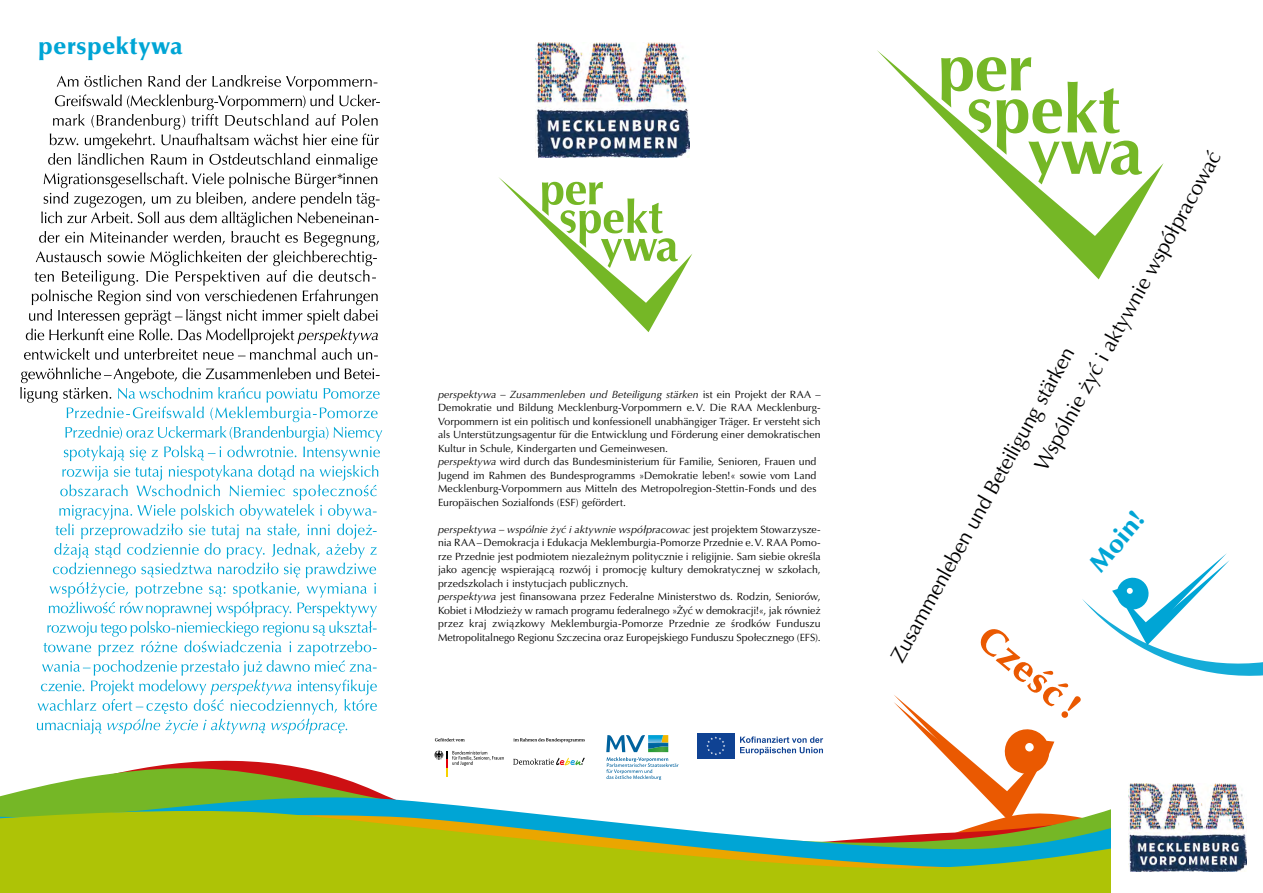
<style>
.page{position:relative;width:1263px;height:893px;background:#fff}
.page>*{position:absolute;margin:0;border:0;box-sizing:border-box;transform-origin:0 0}
.t1{font:900 37.05px "Optima LT Pro";color:#ea5901}
.t2{font:900 25.35px "Optima LT Pro";color:#00a5d5}
.t3{font:900 24px "Optima LT Pro";letter-spacing:.01em;color:#00a5d5}
.t4{font:21px/33px "Optima LT Pro";color:#000}
.t5{font:10.5px/13.5px "Optima LT Pro";letter-spacing:.005em;color:#000}
.s1{font-style:italic}
</style>
<div class="page">
<img style="left:536px;top:43px;width:154px;height:114px">
<svg style="left:877px;top:50px;width:286px;height:229px"></svg>
<svg style="left:941px;top:57px;width:201px;height:127px"></svg>
<svg style="left:499px;top:177px;width:193px;height:155px"></svg>
<svg style="left:90px;top:734px;width:965px;height:23px"></svg>
<svg style="left:96px;top:757px;width:583px;height:19px"></svg>
<svg style="left:0;top:776px;width:662px;height:27px"></svg>
<svg style="left:0;top:803px;width:1111px;height:90px;background:#9fc144"></svg>
<svg style="left:20px;top:367px;width:362px;height:367px"></svg>
<svg style="left:24px;top:75px;width:356px;height:285px"></svg>
<img style="left:1128px;top:784px;width:118px;height:87px">
<svg style="left:1082px;top:599px;width:181px;height:77px"></svg>
<svg style="left:1112px;top:553px;width:118px;height:92px"></svg>
<svg style="left:893px;top:695px;width:161px;height:126px"></svg>
<svg style="left:696px;top:734px;width:39px;height:25px"></svg>
<div style="left:697px;top:733px;width:38px;height:25px;background:#0f4293"></div>
<svg style="left:706px;top:736px;width:19px;height:19px"></svg>
<svg style="left:740px;top:736px;width:83px;height:19px"></svg>
<h3 class="t3" style="left:38px;top:30px;width:146px">perspektywa</h3>
<p class="t5" style="left:438px;top:387px;width:384px"><span class="s1">perspektywa – Zusammenleben und Beteiligung stärken</span> ist ein Projekt der RAA – Demokratie und Bildung Mecklenburg-Vorpommern e.V. Die RAA Mecklenburg-Vorpommern ist ein politisch und konfessionell unabhängiger Träger. Er versteht sich als Unterstützungsagentur für die Entwicklung und Förderung einer demokratischen Kultur in Schule, Kindergarten und Gemeinwesen.<br><span class="s1">perspektywa</span> wird durch das Bundesministerium für Familie, Senioren, Frauen und Jugend im Rahmen des Bundesprogramms »Demokratie leben!« sowie vom Land Mecklenburg-Vorpommern aus Mitteln des Metropolregion-Stettin-Fonds und des Europäischen Sozialfonds (ESF) gefördert.</p>
<p class="t5" style="left:438px;top:522px;width:384px"><span class="s1">perspektywa – wspólnie żyć i aktywnie współpracowac</span> jest projektem Stowarzysze&shy;nia RAA–Demokracja i Edukacja Meklemburgia-Pomorze Przednie e.V. RAA Pomo&shy;rze Przednie jest podmiotem niezależnym politycznie i religijnie. Sam siebie określa jako agencję wspierającą rozwój i promocję kultury demokratycznej w szkołach, przedszkolach i instytucjach publicznych.<br><span class="s1">perspektywa</span> jest finansowana przez Federalne Ministerstwo ds. Rodzin, Seniorów, Kobiet i Młodzieży w ramach programu federalnego »Żyć w demokracji!«, jak również przez kraj związkowy Meklemburgia-Pomorze Przednie ze środków Funduszu Metropolitalnego Regionu Szczecina oraz Europejskiego Funduszu Społecznego (EFS).</p>
<h3 class="t4" style="left:997px;top:445px;width:364px;text-indent:-237px;rotate:-61deg">Zusammenleben und Beteiligung stärken<br>Wspólnie żyć i aktywnie współpracować</h3>
<h2 class="t2" style="left:1082px;top:558px;width:73px;rotate:-50deg">Moin!</h2>
<h1 class="t1" style="left:997px;top:615px;width:125px;rotate:40deg">Cześć !</h1>
</div>
